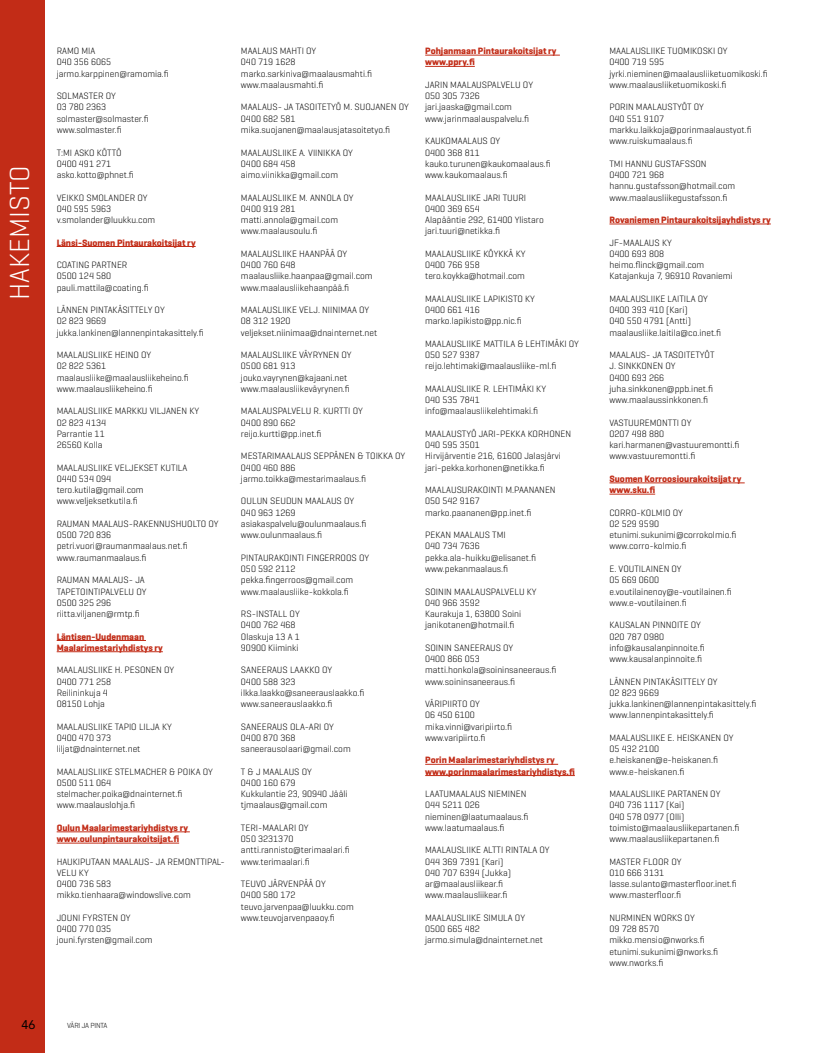
<style>
.page{position:relative;width:815px;height:1053px;background:#fff}
.page>*{position:absolute;margin:0;border:0;box-sizing:border-box;transform-origin:0 0}
.t1{font:300 28.12px "Geogrotesque";color:#fff}
.t2{font:12.5px "Avenir LT Std";color:#000}
.t3{font:300 9.38px/11.2px "Geogrotesque";color:#000}
.t4{font:700 9.38px/11.2px "Geogrotesque";color:#c22c17}
.t5{font:300 7.5px "Geogrotesque";letter-spacing:-.025em;color:#000}
</style>
<div class="page">
<div style="left:0;top:0;width:45px;height:1052px;background:#c22c17"></div>
<hr style="left:57px;top:246px;width:139px;height:1px;background:#c22c17">
<hr style="left:57px;top:640px;width:89px;height:1px;background:#c22c17">
<hr style="left:57px;top:651px;width:106px;height:1px;background:#c22c17">
<hr style="left:57px;top:831px;width:133px;height:1px;background:#c22c17">
<hr style="left:57px;top:842px;width:122px;height:1px;background:#c22c17">
<hr style="left:425px;top:55px;width:135px;height:1px;background:#c22c17">
<hr style="left:425px;top:66px;width:50px;height:1px;background:#c22c17">
<hr style="left:425px;top:764px;width:133px;height:1px;background:#c22c17">
<hr style="left:425px;top:775px;width:150px;height:1px;background:#c22c17">
<hr style="left:609px;top:224px;width:162px;height:1px;background:#c22c17">
<hr style="left:609px;top:482px;width:136px;height:1px;background:#c22c17">
<hr style="left:609px;top:494px;width:46px;height:1px;background:#c22c17">
<p class="t1" style="left:2px;top:300px;width:136px;rotate:-90deg">HAKEMISTO</p>
<p class="t3" style="left:57px;top:45px;width:114px">RAMO MIA<br>040 356 6065 jarmo.karppinen@ramomia.fi</p>
<p class="t3" style="left:57px;top:90px;width:93px">SOLMASTER OY<br>03 780 2363 solmaster@solmaster.fi www.solmaster.fi</p>
<p class="t3" style="left:57px;top:146px;width:79px">T:MI ASKO KÖTTÖ<br>0400 491 271 asko.kotto@phnet.fi</p>
<p class="t3" style="left:57px;top:191px;width:100px">VEIKKO SMOLANDER OY<br>040 595 5963 v.smolander@luukku.com</p>
<p class="t4" style="left:57px;top:237px;width:140px">Länsi-Suomen Pintaurakoitsijat ry</p>
<p class="t3" style="left:57px;top:259px;width:94px">COATING PARTNER<br>0500 124 580 pauli.mattila@coating.fi</p>
<p class="t3" style="left:57px;top:304px;width:149px">LÄNNEN PINTAKÄSITTELY OY<br>02 823 9669 jukka.lankinen@lannenpintakasittely.fi</p>
<p class="t3" style="left:57px;top:349px;width:134px">MAALAUSLIIKE HEINO OY<br>02 822 5361 maalausliike@maalausliikeheino.fi www.maalausliikeheino.fi</p>
<p class="t3" style="left:57px;top:405px;width:144px">MAALAUSLIIKE MARKKU VILJANEN KY<br>02 823 4134<br>Parrantie 11<br>26560 Kolla</p>
<p class="t3" style="left:57px;top:461px;width:132px">MAALAUSLIIKE VELJEKSET KUTILA<br>0440 534 094 tero.kutila@gmail.com www.veljeksetkutila.fi</p>
<p class="t3" style="left:57px;top:518px;width:164px">RAUMAN MAALAUS-RAKENNUSHUOLTO OY<br>0500 720 836 petri.vuori@raumanmaalaus.net.fi www.raumanmaalaus.fi</p>
<p class="t3" style="left:57px;top:574px;width:91px">RAUMAN MAALAUS- JA<br>TAPETOINTIPALVELU OY<br>0500 325 296 riitta.viljanen@rmtp.fi</p>
<p class="t4" style="left:57px;top:630px;width:108px">Läntisen-Uudenmaan<br>Maalarimestariyhdistys ry</p>
<p class="t3" style="left:57px;top:664px;width:119px">MAALAUSLIIKE H. PESONEN OY<br>0400 771 258<br>Reilininkuja 4<br>08150 Lohja</p>
<p class="t3" style="left:57px;top:720px;width:117px">MAALAUSLIIKE TAPIO LILJA KY<br>0400 470 373 liljat@dnainternet.net</p>
<p class="t3" style="left:57px;top:765px;width:158px">MAALAUSLIIKE STELMACHER &amp; POIKA OY<br>0500 511 064 stelmacher.poika@dnainternet.fi www.maalauslohja.fi</p>
<p class="t4" style="left:57px;top:822px;width:133px">Oulun Maalarimestariyhdistys ry www.oulunpintaurakoitsijat.fi</p>
<p class="t3" style="left:57px;top:855px;width:170px">HAUKIPUTAAN MAALAUS- JA REMONTTIPAL-<br>VELU KY<br>0400 736 583 mikko.tienhaara@windowslive.com</p>
<p class="t3" style="left:57px;top:911px;width:97px">JOUNI FYRSTEN OY<br>0400 770 035 jouni.fyrsten@gmail.com</p>
<p class="t3" style="left:241px;top:45px;width:133px">MAALAUS MAHTI OY<br>040 719 1628 marko.sarkiniva@maalausmahti.fi www.maalausmahti.fi</p>
<p class="t3" style="left:241px;top:101px;width:170px">MAALAUS- JA TASOITETYÖ M. SUOJANEN OY<br>0400 682 581 mika.suojanen@maalausjatasoitetyo.fi</p>
<p class="t3" style="left:241px;top:146px;width:114px">MAALAUSLIIKE A. VIINIKKA OY<br>0400 684 458 aimo.viinikka@gmail.com</p>
<p class="t3" style="left:241px;top:191px;width:114px">MAALAUSLIIKE M. ANNOLA OY<br>0400 919 281 matti.annola@gmail.com www.maalausoulu.fi</p>
<p class="t3" style="left:241px;top:248px;width:133px">MAALAUSLIIKE HAANPÄÄ OY<br>0400 760 648 maalausliike.haanpaa@gmail.com www.maalausliikehaanpää.fi</p>
<p class="t3" style="left:241px;top:304px;width:138px">MAALAUSLIIKE VELJ. NIINIMAA OY<br>08 312 1920 veljekset.niinimaa@dnainternet.net</p>
<p class="t3" style="left:241px;top:349px;width:112px">MAALAUSLIIKE VÄYRYNEN OY<br>0500 681 913 jouko.vayrynen@kajaani.net www.maalausliikeväyrynen.fi</p>
<p class="t3" style="left:241px;top:405px;width:123px">MAALAUSPALVELU R. KURTTI OY<br>0400 890 662 reijo.kurtti@pp.inet.fi</p>
<p class="t3" style="left:241px;top:450px;width:166px">MESTARIMAALAUS SEPPÄNEN &amp; TOIKKA OY<br>0400 460 886 jarmo.toikka@mestarimaalaus.fi</p>
<p class="t3" style="left:241px;top:495px;width:127px">OULUN SEUDUN MAALAUS OY<br>040 963 1269 asiakaspalvelu@oulunmaalaus.fi www.oulunmaalaus.fi</p>
<p class="t3" style="left:241px;top:551px;width:130px">PINTAURAKOINTI FINGERROOS OY<br>050 592 2112 pekka.fingerroos@gmail.com www.maalausliike-kokkola.fi</p>
<p class="t3" style="left:241px;top:608px;width:60px">RS-INSTALL OY<br>0400 762 468<br>Olaskuja 13 A 1<br>90900 Kiiminki</p>
<p class="t3" style="left:241px;top:664px;width:125px">SANEERAUS LAAKKO OY<br>0400 588 323 ilkka.laakko@saneerauslaakko.fi www.saneerauslaakko.fi</p>
<p class="t3" style="left:241px;top:720px;width:111px">SANEERAUS OLA-ARI OY<br>0400 870 368 saneerausolaari@gmail.com</p>
<p class="t3" style="left:241px;top:765px;width:108px">T &amp; J MAALAUS OY<br>0400 160 679<br>Kukkulantie 23, 90940 Jääli tjmaalaus@gmail.com</p>
<p class="t3" style="left:241px;top:821px;width:111px">TERI-MAALARI OY<br>050 3231370 antti.rannisto@terimaalari.fi www.terimaalari.fi</p>
<p class="t3" style="left:241px;top:878px;width:114px">TEUVO JÄRVENPÄÄ OY<br>0400 580 172 teuvo.jarvenpaa@luukku.com www.teuvojarvenpaaoy.fi</p>
<p class="t4" style="left:425px;top:45px;width:133px">Pohjanmaan Pintaurakoitsijat ry www.ppry.fi</p>
<p class="t3" style="left:425px;top:79px;width:109px">JARIN MAALAUSPALVELU OY<br>050 305 7326 jari.jaaska@gmail.com www.jarinmaalauspalvelu.fi</p>
<p class="t3" style="left:425px;top:135px;width:127px">KAUKOMAALAUS OY<br>0400 368 811 kauko.turunen@kaukomaalaus.fi www.kaukomaalaus.fi</p>
<p class="t3" style="left:425px;top:191px;width:120px">MAALAUSLIIKE JARI TUURI<br>0400 369 654<br>Alapääntie 292, 61400 Ylistaro jari.tuuri@netikka.fi</p>
<p class="t3" style="left:425px;top:248px;width:102px">MAALAUSLIIKE KÖYKKÄ KY<br>0400 766 958 tero.koykka@hotmail.com</p>
<p class="t3" style="left:425px;top:293px;width:111px">MAALAUSLIIKE LAPIKISTO KY<br>0400 661 416 marko.lapikisto@pp.nic.fi</p>
<p class="t3" style="left:425px;top:338px;width:155px">MAALAUSLIIKE MATTILA &amp; LEHTIMÄKI OY<br>050 527 9387 reijo.lehtimaki@maalausliike-ml.fi</p>
<p class="t3" style="left:425px;top:383px;width:122px">MAALAUSLIIKE R. LEHTIMÄKI KY<br>040 535 7841 info@maalausliikelehtimaki.fi</p>
<p class="t3" style="left:425px;top:428px;width:147px">MAALAUSTYÖ JARI-PEKKA KORHONEN<br>040 595 3501<br>Hirvijärventie 216, 61600 Jalasjärvi jari-pekka.korhonen@netikka.fi</p>
<p class="t3" style="left:425px;top:484px;width:132px">MAALAUSURAKOINTI M.PAANANEN<br>050 542 9167 marko.paananen@pp.inet.fi</p>
<p class="t3" style="left:425px;top:529px;width:112px">PEKAN MAALAUS TMI<br>040 734 7636 pekka.ala-huikku@elisanet.fi www.pekanmaalaus.fi</p>
<p class="t3" style="left:425px;top:585px;width:113px">SOININ MAALAUSPALVELU KY<br>040 966 3592<br>Kaurakuja 1, 63800 Soini janikotanen@hotmail.fi</p>
<p class="t3" style="left:425px;top:641px;width:133px">SOININ SANEERAUS OY<br>0400 866 053 matti.honkola@soininsaneeraus.fi www.soininsaneeraus.fi</p>
<p class="t3" style="left:425px;top:698px;width:88px">VÄRIPIIRTO OY<br>06 450 6100 mika.vinni@varipiirto.fi www.varipiirto.fi</p>
<p class="t4" style="left:425px;top:754px;width:151px">Porin Maalarimestariyhdistys ry www.porinmaalarimestariyhdistys.fi</p>
<p class="t3" style="left:425px;top:788px;width:105px">LAATUMAALAUS NIEMINEN<br>044 5211 026 nieminen@laatumaalaus.fi www.laatumaalaus.fi</p>
<p class="t3" style="left:425px;top:844px;width:126px">MAALAUSLIIKE ALTTI RINTALA OY<br>044 369 7391 (Kari)<br>040 707 6394 (Jukka) ar@maalausliikear.fi www.maalausliikear.fi</p>
<p class="t3" style="left:425px;top:911px;width:119px">MAALAUSLIIKE SIMULA OY<br>0500 665 482 jarmo.simula@dnainternet.net</p>
<p class="t2" style="left:21px;top:1017px;width:15px">46</p>
<p class="t5" style="left:67px;top:1020px;width:42px">VÄRI JA PINTA</p>
<p class="t3" style="left:609px;top:45px;width:160px">MAALAUSLIIKE TUOMIKOSKI OY<br>0400 719 595 jyrki.nieminen@maalausliiketuomikoski.fi www.maalausliiketuomikoski.fi</p>
<p class="t3" style="left:609px;top:101px;width:144px">PORIN MAALAUSTYÖT OY<br>040 551 9107 markku.laikkoja@porinmaalaustyot.fi www.ruiskumaalaus.fi</p>
<p class="t3" style="left:609px;top:158px;width:127px">TMI HANNU GUSTAFSSON<br>0400 721 968 hannu.gustafsson@hotmail.com www.maalausliikegustafsson.fi</p>
<p class="t4" style="left:609px;top:214px;width:163px">Rovaniemen Pintaurakoitsijayhdistys ry</p>
<p class="t3" style="left:609px;top:236px;width:125px">JF-MAALAUS KY<br>0400 693 808 heimo.flinck@gmail.com<br>Katajankuja 7, 96910 Rovaniemi</p>
<p class="t3" style="left:609px;top:293px;width:113px">MAALAUSLIIKE LAITILA OY<br>0400 393 410 (Kari)<br>040 550 4791 (Antti) maalausliike.laitila@co.inet.fi</p>
<p class="t3" style="left:609px;top:349px;width:107px">MAALAUS- JA TASOITETYÖT<br>J. SINKKONEN OY<br>0400 693 266 juha.sinkkonen@ppb.inet.fi www.maalaussinkkonen.fi</p>
<p class="t3" style="left:609px;top:416px;width:132px">VASTUUREMONTTI OY<br>0207 498 880 kari.harmanen@vastuuremontti.fi www.vastuuremontti.fi</p>
<p class="t4" style="left:609px;top:473px;width:133px">Suomen Korroosiourakoitsijat ry www.sku.fi</p>
<p class="t3" style="left:609px;top:506px;width:129px">CORRO-KOLMIO OY<br>02 529 9590 etunimi.sukunimi@corrokolmio.fi www.corro-kolmio.fi</p>
<p class="t3" style="left:609px;top:563px;width:124px">E. VOUTILAINEN OY<br>05 669 0600 e.voutilainenoy@e-voutilainen.fi www.e-voutilainen.fi</p>
<p class="t3" style="left:609px;top:619px;width:97px">KAUSALAN PINNOITE OY<br>020 787 0980 info@kausalanpinnoite.fi www.kausalanpinnoite.fi</p>
<p class="t3" style="left:609px;top:675px;width:149px">LÄNNEN PINTAKÄSITTELY OY<br>02 823 9669 jukka.lankinen@lannenpintakasittely.fi www.lannenpintakasittely.fi</p>
<p class="t3" style="left:609px;top:731px;width:126px">MAALAUSLIIKE E. HEISKANEN OY<br>05 432 2100 e.heiskanen@e-heiskanen.fi www.e-heiskanen.fi</p>
<p class="t3" style="left:609px;top:788px;width:131px">MAALAUSLIIKE PARTANEN OY<br>040 736 1117 (Kai)<br>040 578 0977 (Olli) toimisto@maalausliikepartanen.fi www.maalausliikepartanen.fi</p>
<p class="t3" style="left:609px;top:855px;width:129px">MASTER FLOOR OY<br>010 666 3131 lasse.sulanto@masterfloor.inet.fi www.masterfloor.fi</p>
<p class="t3" style="left:609px;top:911px;width:110px">NURMINEN WORKS OY<br>09 728 8570 mikko.mensio@nworks.fi etunimi.sukunimi@nworks.fi www.nworks.fi</p>
</div>
